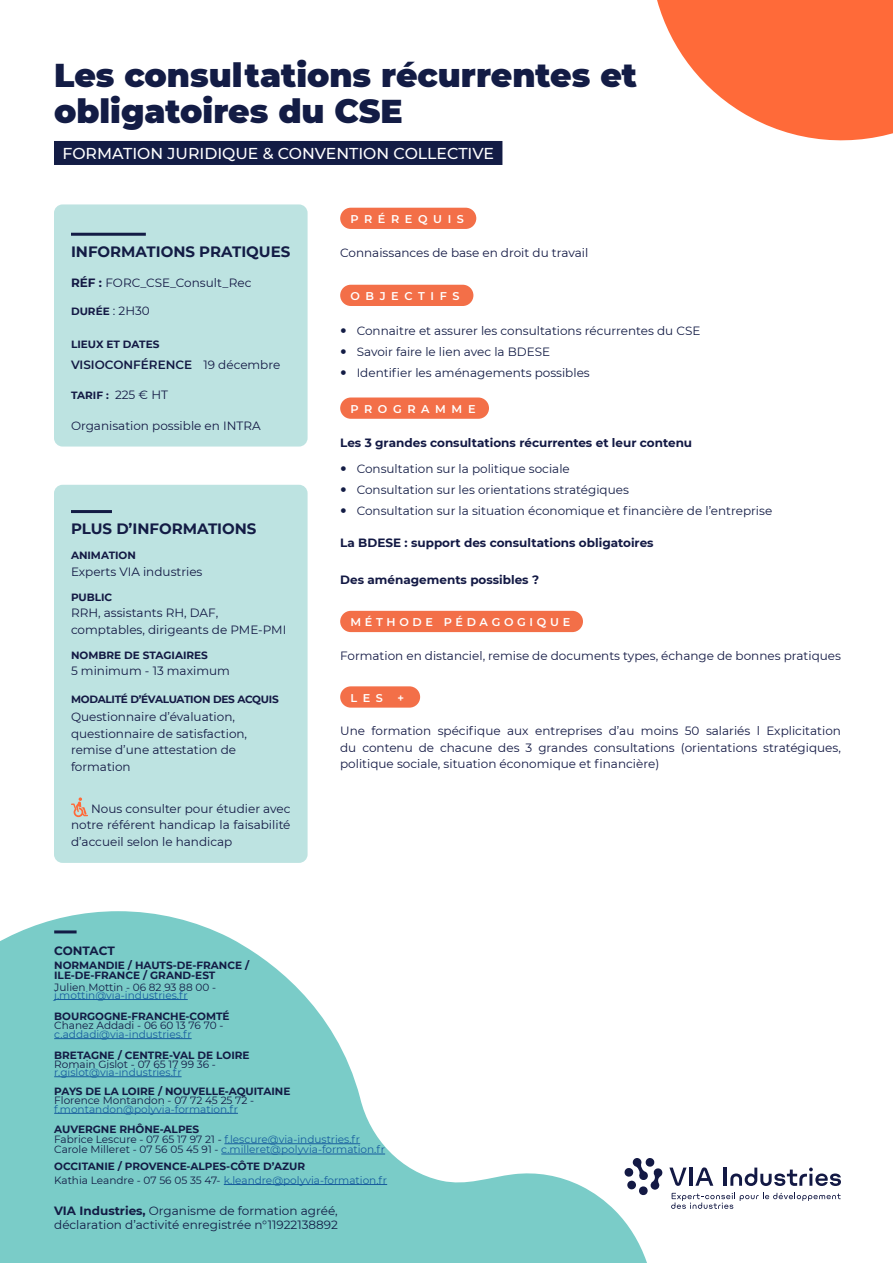
<style>
.page{position:relative;width:893px;height:1263px;background:#fff}
.page>*{position:absolute;margin:0;border:0;box-sizing:border-box;transform-origin:0 0}
.t1{font:900 33px/36px "Montserrat";color:#131c45}
.t2{font:500 15.75px "Montserrat";color:#fff}
.t3{font:700 15px "Montserrat";color:#131c45}
.intro_et_contenus{font:12px/16.5px "Montserrat";color:#131944;text-align:justify}
.t4{font:12px/14.4px "Montserrat";color:#131c45}
.intro_et_contenus-2{font:700 12px "Montserrat";color:#131944}
.t5{font:600 12px "Montserrat";color:#131944}
.t6{font:700 12px "Montserrat";letter-spacing:-.01em;color:#131c45}
.t7{font:600 11.25px "Montserrat";letter-spacing:.495em;color:#fff}
.t8{font:600 11.25px "Montserrat";letter-spacing:.33em;color:#fff}
.t9{font:10.5px/10.2px "Montserrat";color:#175d9e}
.t10{font:700 10.5px/10.2px "Montserrat";color:#131c45}
.intro_et_contenus-3{font:700 10.5px "Montserrat";color:#131944}
.t11{font:10.5px "Montserrat";color:#131944}
.t12{font:10.5px "Montserrat";color:#131c45}
.intro_et_contenus-4{font:700 10.5px "Montserrat";letter-spacing:-.025em;color:#131944}
.s1{font-weight:700}
.s2{font-weight:400;font-size:12px}
.s3{font-weight:400}
.s4{font-weight:700;color:#131c45}
.s5{color:#131c45}
.s6{font-weight:400;color:#175d9e}
</style>
<div class="page">
<svg style="left:0;top:911px;width:647px;height:352px;fill:#7accc8"></svg>
<hr style="left:54px;top:930px;width:23px;height:3px;background:#131c45">
<hr style="left:54px;top:999px;width:134px;height:1px;background:#175d9e">
<hr style="left:54px;top:1038px;width:138px;height:1px;background:#175d9e">
<hr style="left:54px;top:1076px;width:128px;height:1px;background:#175d9e">
<hr style="left:54px;top:1113px;width:184px;height:1px;background:#175d9e">
<hr style="left:224px;top:1143px;width:136px;height:1px;background:#175d9e">
<hr style="left:221px;top:1154px;width:164px;height:1px;background:#175d9e">
<hr style="left:224px;top:1184px;width:163px;height:1px;background:#175d9e">
<div style="left:54px;top:141px;width:448px;height:24px;background:#131c45"></div>
<svg style="left:657px;top:0;width:236px;height:141px"></svg>
<svg style="left:671px;top:1193px;width:170px;height:16px"></svg>
<svg style="left:624px;top:1157px;width:39px;height:38px"></svg>
<svg style="left:669px;top:1167px;width:18px;height:19px"></svg>
<hr style="left:689px;top:1167px;width:3px;height:19px;background:#131944">
<svg style="left:695px;top:1167px;width:18px;height:19px"></svg>
<hr style="left:723px;top:1167px;width:3px;height:19px;background:#131944">
<svg style="left:730px;top:1167px;width:111px;height:19px"></svg>
<div style="left:340px;top:208px;width:136px;height:21px;background:#f36f48;border-radius:11px"></div>
<div style="left:340px;top:285px;width:133px;height:21px;background:#f36f48;border-radius:11px"></div>
<div style="left:340px;top:397px;width:149px;height:22px;background:#f36f48;border-radius:11px"></div>
<div style="left:340px;top:611px;width:243px;height:21px;background:#f36f48;border-radius:11px"></div>
<div style="left:340px;top:686px;width:80px;height:22px;background:#f36f48;border-radius:11px"></div>
<div style="left:54px;top:485px;width:254px;height:378px;background:#bde3e1;border-radius:9px"></div>
<hr style="left:71px;top:510px;width:41px;height:3px;background:#131c45">
<svg style="left:71px;top:797px;width:17px;height:20px"></svg>
<div style="left:54px;top:204px;width:254px;height:242px;background:#bde3e1;border-radius:9px"></div>
<hr style="left:71px;top:233px;width:75px;height:3px;background:#131c45">
<p class="t1" style="left:54px;top:55px;width:585px">Les consultations récurrentes et obligatoires du CSE</p>
<p class="t2" style="left:63px;top:142px;width:433px">FORMATION JURIDIQUE &amp; CONVENTION COLLECTIVE</p>
<p class="t3" style="left:71px;top:241px;width:221px">INFORMATIONS PRATIQUES</p>
<p class="intro_et_contenus" style="left:71px;top:274px;width:182px"><span class="s1">RÉF :</span> FORC_CSE_Consult_Rec</p>
<p class="intro_et_contenus-3" style="left:71px;top:303px;width:80px">DURÉE <span class="s2">: 2H30</span></p>
<p class="intro_et_contenus-3" style="left:71px;top:337px;width:90px">LIEUX ET DATES</p>
<p class="t5" style="left:71px;top:356px;width:211px">VISIOCONFÉRENCE <span class="s3">19 décembre</span></p>
<p class="intro_et_contenus-3" style="left:71px;top:387px;width:98px">TARIF : <span class="s2">225 € HT</span></p>
<p class="intro_et_contenus" style="left:71px;top:417px;width:191px">Organisation possible en INTRA</p>
<p class="t3" style="left:71px;top:518px;width:187px">PLUS D’INFORMATIONS</p>
<p class="intro_et_contenus-3" style="left:71px;top:548px;width:66px">ANIMATION</p>
<p class="intro_et_contenus" style="left:71px;top:563px;width:133px">Experts VIA industries</p>
<p class="intro_et_contenus-3" style="left:71px;top:589px;width:43px">PUBLIC</p>
<p class="intro_et_contenus" style="left:71px;top:604px;width:217px">RRH, assistants RH, DAF, comptables, dirigeants de PME-PMI</p>
<p class="intro_et_contenus-3" style="left:71px;top:647px;width:138px">NOMBRE DE STAGIAIRES</p>
<p class="intro_et_contenus" style="left:71px;top:662px;width:160px">5 minimum - 13 maximum</p>
<p class="intro_et_contenus-4" style="left:71px;top:692px;width:209px">MODALITÉ D’ÉVALUATION DES ACQUIS</p>
<p class="intro_et_contenus" style="left:71px;top:708px;width:178px;text-align:left">Questionnaire d’évaluation, questionnaire de satisfaction, remise d’une attestation de formation</p>
<p class="intro_et_contenus" style="left:71px;top:800px;width:221px;text-indent:20px">Nous consulter pour étudier avec notre référent handicap la faisabilité d’accueil selon le handicap</p>
<p class="t7" style="left:350px;top:211px;width:115px">PRÉREQUIS</p>
<p class="intro_et_contenus" style="left:340px;top:244px;width:250px">Connaissances de base en droit du travail</p>
<p class="t7" style="left:350px;top:288px;width:111px">OBJECTIFS</p>
<p class="t4" style="left:357px;top:323px;width:345px">Connaitre et assurer les consultations récurrentes du CSE</p>
<p class="t4" style="left:357px;top:344px;width:195px">Savoir faire le lien avec la BDESE</p>
<p class="t4" style="left:357px;top:365px;width:235px">Identifier les aménagements possibles</p>
<p class="t7" style="left:350px;top:401px;width:127px">PROGRAMME</p>
<p class="intro_et_contenus-2" style="left:340px;top:434px;width:354px">Les 3 grandes consultations récurrentes et leur contenu</p>
<p class="t4" style="left:357px;top:461px;width:215px">Consultation sur la politique sociale</p>
<p class="t4" style="left:357px;top:482px;width:274px">Consultation sur les orientations stratégiques</p>
<p class="t4" style="left:357px;top:503px;width:417px">Consultation sur la situation économique et financière de l’entreprise</p>
<p class="intro_et_contenus-2" style="left:340px;top:534px;width:315px">La BDESE : support des consultations obligatoires</p>
<p class="intro_et_contenus-2" style="left:340px;top:571px;width:200px">Des aménagements possibles ?</p>
<p class="t8" style="left:350px;top:614px;width:221px">MÉTHODE PÉDAGOGIQUE</p>
<p class="intro_et_contenus" style="left:340px;top:647px;width:502px">Formation en distanciel, remise de documents types, échange de bonnes pratiques</p>
<p class="t7" style="left:350px;top:689px;width:34px">LES</p>
<p class="t7" style="left:397px;top:689px;width:8px">+</p>
<p class="intro_et_contenus" style="left:340px;top:722px;width:502px">Une formation spécifique aux entreprises d’au moins 50 salariés l Explicitation du contenu de chacune des 3 grandes consultations (orientations stratégiques, politique sociale, situation économique et financière)</p>
<p class="t6" style="left:54px;top:942px;width:62px">CONTACT</p>
<p class="t10" style="left:54px;top:960px;width:197px">NORMANDIE / HAUTS-DE-FRANCE /<br>ILE-DE-FRANCE / GRAND-EST</p>
<p class="t12" style="left:54px;top:980px;width:163px">Julien Mottin - 06 82 93 88 00 -</p>
<p class="t9" style="left:54px;top:989px;width:135px">j.mottin@via-industries.fr</p>
<p class="t10" style="left:54px;top:1010px;width:177px">BOURGOGNE-FRANCHE-COMTÉ</p>
<p class="t12" style="left:54px;top:1018px;width:171px">Chanez Addadi - 06 60 13 76 70 -</p>
<p class="t9" style="left:54px;top:1029px;width:139px">c.addadi@via-industries.fr</p>
<p class="t10" style="left:54px;top:1050px;width:197px">BRETAGNE / CENTRE-VAL DE LOIRE</p>
<p class="t11" style="left:54px;top:1057px;width:163px">Romain Gislot - 07 65 17 99 36 -</p>
<p class="t9" style="left:54px;top:1067px;width:129px">r.gislot@via-industries.fr</p>
<p class="t10" style="left:54px;top:1085px;width:238px">PAYS DE LA LOIRE / NOUVELLE-AQUITAINE</p>
<p class="t11" style="left:54px;top:1092px;width:202px">Florence Montandon - 07 72 45 25 72 -</p>
<p class="t9" style="left:54px;top:1103px;width:185px">f.montandon@polyvia-formation.fr</p>
<p class="t9" style="left:54px;top:1123px;width:332px"><span class="s4">AUVERGNE RHÔNE-ALPES<br></span><span class="s5">Fabrice Lescure - 07 65 17 97 21 -</span> f.lescure@via-industries.fr<br><span class="s5">Carole Milleret - 07 56 05 45 91 -</span> c.milleret@polyvia-formation.fr</p>
<p class="t10" style="left:54px;top:1159px;width:334px;line-height:13.2px">OCCITANIE / PROVENCE-ALPES-CÔTE D’AZUR<br><span class="s3">Kathia Leandre - 07 56 05 35 47-</span> <span class="s6">k.leandre@polyvia-formation.fr</span></p>
<p class="t4" style="left:54px;top:1203px;width:285px"><span class="s1">VIA Industries,</span> Organisme de formation agréé, déclaration d’activité enregistrée n°11922138892</p>
</div>
